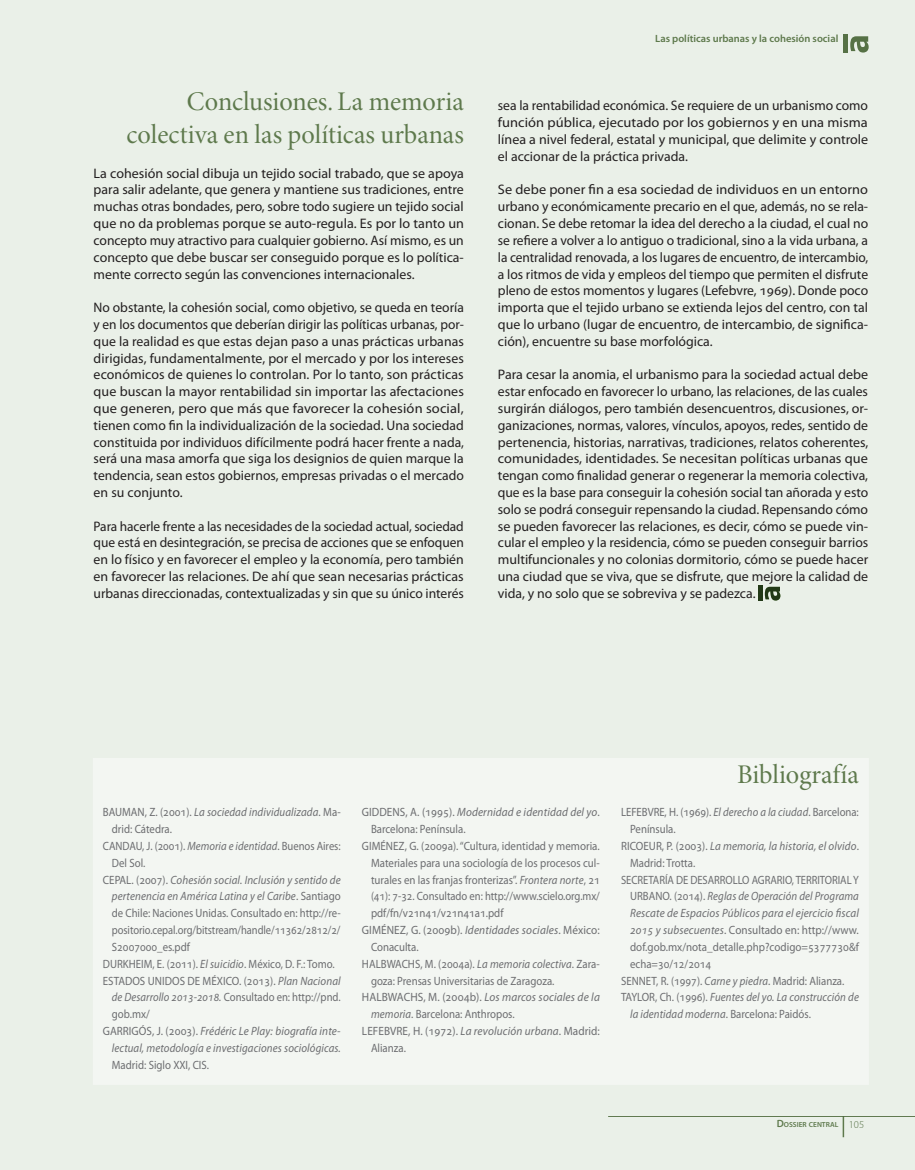
<style>
.page{position:relative;width:915px;height:1170px;background:#fff}
.page>*{position:absolute;margin:0;border:0;box-sizing:border-box;transform-origin:0 0}
.t1{font:27px/33px "Minion Pro Subh";color:#5e794c;text-align:right}
.t2{font:13.8px/16.8px "Myriad Pro";color:#231f20;text-align:justify}
.t3{font:12px "Myriad Pro";color:#6c6d70;scale:.9 1}
.t4{font:12px "Myriad Pro";color:#6c6d70;scale:.89 1}
.t5{font:italic 12px "Myriad Pro";letter-spacing:.01em;color:#6c6d70;scale:.91 1}
.t6{font:12px "Myriad Pro";color:#6c6d70;scale:.91 1}
.t7{font:italic 12px "Myriad Pro";letter-spacing:.01em;color:#6c6d70;scale:.9 1}
.t8{font:italic 12px "Myriad Pro";letter-spacing:.01em;color:#6c6d70;scale:.92 1}
.t9{font:12px "Myriad Pro";color:#6c6d70;scale:.88 1}
.t10{font:italic 12px "Myriad Pro";letter-spacing:.01em;color:#6c6d70;scale:.93 1}
.t11{font:12px "Myriad Pro";color:#6c6d70;scale:.93 1}
.t12{font:12px "Myriad Pro";color:#6c6d70;scale:.94 1}
.t13{font:italic 12px "Myriad Pro";letter-spacing:.01em;color:#6c6d70;scale:.94 1}
.t14{font:600 10.5px "Myriad Pro";color:#5e794c}
.t15{font:600 7.35px "Myriad Pro";color:#5e794c}
.s1{font-style:normal}
.s2{font-style:italic}
.s3{font-size:10.5px}
.s4{font-weight:300;font-size:10.5px}
</style>
<div class="page">
<div style="left:0;top:0;width:914px;height:1169px;background:#eaf0e8"></div>
<svg style="left:842px;top:1117px;width:1px;height:20px"></svg>
<div style="left:842px;top:34px;width:5px;height:19px;background:#567145"></div>
<svg style="left:850px;top:36px;width:18px;height:17px"></svg>
<hr style="left:608px;top:1116px;width:306px;height:1px;background:#5e794c">
<hr style="left:758px;top:585px;width:4px;height:16px;background:#223916">
<svg style="left:764px;top:586px;width:16px;height:14px"></svg>
<div style="left:94px;top:758px;width:773px;height:326px;background:#f3f6f2"></div>
<h1 class="t1" style="left:126px;top:86px;width:339px">Conclusiones. La memoria colectiva en las políticas urbanas</h1>
<p class="t2" style="left:94px;top:164px;width:372px">La cohesión social dibuja un tejido social trabado, que se apoya para salir adelante, que genera y mantiene sus tradiciones, entre muchas otras bondades, pero, sobre todo sugiere un tejido social que no da problemas porque se auto-regula. Es por lo tanto un concepto muy atractivo para cualquier gobierno. Así mismo, es un concepto que debe buscar ser conseguido porque es lo política&shy;mente correcto según las convenciones internacionales.</p>
<p class="t2" style="left:94px;top:299px;width:372px">No obstante, la cohesión social, como objetivo, se queda en teoría y en los documentos que deberían dirigir las políticas urbanas, por&shy;que la realidad es que estas dejan paso a unas prácticas urbanas dirigidas, fundamentalmente, por el mercado y por los intereses económicos de quienes lo controlan. Por lo tanto, son prácticas que buscan la mayor rentabilidad sin importar las afectaciones que generen, pero que más que favorecer la cohesión social, tienen como fin la individualización de la sociedad. Una sociedad constituida por individuos difícilmente podrá hacer frente a nada, será una masa amorfa que siga los designios de quien marque la tendencia, sean estos gobiernos, empresas privadas o el mercado en su conjunto.</p>
<p class="t2" style="left:94px;top:517px;width:371px">Para hacerle frente a las necesidades de la sociedad actual, sociedad que está en desintegración, se precisa de acciones que se enfoquen en lo físico y en favorecer el empleo y la economía, pero también en favorecer las relaciones. De ahí que sean necesarias prácticas urbanas direccionadas, contextualizadas y sin que su único interés</p>
<p class="t14" style="left:655px;top:32px;width:185px">Las políticas urbanas y la cohesión social</p>
<p class="t2" style="left:497px;top:97px;width:372px">sea la rentabilidad económica. Se requiere de un urbanismo como función pública, ejecutado por los gobiernos y en una misma línea a nivel federal, estatal y municipal, que delimite y controle el accionar de la práctica privada.</p>
<p class="t2" style="left:497px;top:181px;width:371px">Se debe poner fin a esa sociedad de individuos en un entorno urbano y económicamente precario en el que, además, no se rela&shy;cionan. Se debe retomar la idea del derecho a la ciudad, el cual no se refiere a volver a lo antiguo o tradicional, sino a la vida urbana, a la centralidad renovada, a los lugares de encuentro, de intercambio, a los ritmos de vida y empleos del tiempo que permiten el disfrute pleno de estos momentos y lugares (Lefebvre, 1969). Donde poco importa que el tejido urbano se extienda lejos del centro, con tal que lo urbano (lugar de encuentro, de intercambio, de significa&shy;ción), encuentre su base morfológica.</p>
<p class="t2" style="left:497px;top:366px;width:372px">Para cesar la anomia, el urbanismo para la sociedad actual debe estar enfocado en favorecer lo urbano, las relaciones, de las cuales surgirán diálogos, pero también desencuentros, discusiones, or&shy;ganizaciones, normas, valores, vínculos, apoyos, redes, sentido de pertenencia, historias, narrativas, tradiciones, relatos coherentes, comunidades, identidades. Se necesitan políticas urbanas que tengan como finalidad generar o regenerar la memoria colectiva, que es la base para conseguir la cohesión social tan añorada y esto solo se podrá conseguir repensando la ciudad. Repensando cómo se pueden favorecer las relaciones, es decir, cómo se puede vin&shy;cular el empleo y la residencia, cómo se pueden conseguir barrios multifuncionales y no colonias dormitorio, cómo se puede hacer una ciudad que se viva, que se disfrute, que mejore la calidad de vida, y no solo que se sobreviva y se padezca.</p>
<h1 class="t1" style="left:737px;top:758px;width:123px">Bibliografía</h1>
<p class="t5" style="left:103px;top:805px;width:263px"><span class="s1">BAUMAN, Z. (2001).</span> La sociedad individualizada<span class="s1">. Ma-</span></p>
<p class="t3" style="left:112px;top:821px;width:68px">drid: Cátedra.</p>
<p class="t4" style="left:103px;top:838px;width:268px">CANDAU, J. (2001). <span class="s2">Memoria e identidad</span>. Buenos Aires:</p>
<p class="t3" style="left:112px;top:855px;width:39px">Del Sol.</p>
<p class="t5" style="left:103px;top:872px;width:263px"><span class="s1">CEPAL. (2007).</span> Cohesión social. Inclusión y sentido de</p>
<p class="t5" style="left:112px;top:889px;width:253px">pertenencia en América Latina y el Caribe<span class="s1">. Santiago</span></p>
<p class="t4" style="left:112px;top:905px;width:258px">de Chile: Naciones Unidas. Consultado en: http://re-</p>
<p class="t9" style="left:112px;top:922px;width:261px">positorio.cepal.org/bitstream/handle/11362/2812/2/</p>
<p class="t3" style="left:112px;top:939px;width:88px">S2007000_es.pdf</p>
<p class="t3" style="left:103px;top:956px;width:259px">DURKHEIM, E. (2011). <span class="s2">El suicidio</span>. México, D. F.: Tomo.</p>
<p class="t6" style="left:103px;top:973px;width:263px">ESTADOS UNIDOS DE MÉXICO. (2013). <span class="s2">Plan Nacional</span></p>
<p class="t4" style="left:112px;top:989px;width:258px"><span class="s2">de Desarrollo 2013-2018.</span> Consultado en: http://pnd.</p>
<p class="t3" style="left:112px;top:1006px;width:44px">gob.mx/</p>
<p class="t8" style="left:103px;top:1023px;width:260px"><span class="s1">GARRIGÓS, J. (2003).</span> Frédéric Le Play: biografía inte-</p>
<p class="t5" style="left:112px;top:1040px;width:253px">lectual, metodología e investigaciones sociológicas.</p>
<p class="t3" style="left:112px;top:1057px;width:109px">Madrid: Siglo XXI, CIS.</p>
<p class="t10" style="left:362px;top:805px;width:257px"><span class="s1">GIDDENS, A. (1995).</span> Modernidad e identidad del yo<span class="s1">.</span></p>
<p class="t3" style="left:371px;top:821px;width:106px">Barcelona: Península.</p>
<p class="t6" style="left:362px;top:838px;width:263px">GIMÉNEZ, G. (2009a). “Cultura, identidad y memoria.</p>
<p class="t6" style="left:371px;top:855px;width:253px">Materiales para una sociología de los procesos cul-</p>
<p class="t3" style="left:371px;top:872px;width:256px">turales en las franjas fronterizas”. <span class="s2">Frontera norte</span>, 21</p>
<p class="t4" style="left:371px;top:889px;width:258px">(41): 7-32. Consultado en: http://www.scielo.org.mx/</p>
<p class="t3" style="left:371px;top:905px;width:149px">pdf/fn/v21n41/v21n41a1.pdf</p>
<p class="t12" style="left:362px;top:922px;width:254px">GIMÉNEZ, G. (2009b). <span class="s2">Identidades sociales</span>. México:</p>
<p class="t3" style="left:371px;top:939px;width:54px">Conaculta.</p>
<p class="t3" style="left:362px;top:956px;width:266px">HALBWACHS, M. (2004a). <span class="s2">La memoria colectiva</span>. Zara-</p>
<p class="t3" style="left:371px;top:973px;width:205px">goza: Prensas Universitarias de Zaragoza.</p>
<p class="t13" style="left:362px;top:989px;width:254px"><span class="s1">HALBWACHS, M. (2004b).</span> Los marcos sociales de la</p>
<p class="t3" style="left:371px;top:1006px;width:161px"><span class="s2">memoria</span>. Barcelona: Anthropos.</p>
<p class="t11" style="left:362px;top:1023px;width:257px">LEFEBVRE, H. (1972). <span class="s2">La revolución urbana</span>. Madrid:</p>
<p class="t3" style="left:371px;top:1040px;width:40px">Alianza.</p>
<p class="t4" style="left:621px;top:805px;width:268px">LEFEBVRE, H. (1969). <span class="s2">El derecho a la ciudad</span>. Barcelona:</p>
<p class="t3" style="left:630px;top:821px;width:52px">Península.</p>
<p class="t8" style="left:621px;top:838px;width:260px"><span class="s1">RICOEUR, P. (2003).</span> La memoria, la historia, el olvido<span class="s1">.</span></p>
<p class="t3" style="left:630px;top:855px;width:74px">Madrid: Trotta.</p>
<p class="t9" style="left:621px;top:872px;width:272px">SECRETARÍA DE DESARROLLO AGRARIO, TERRITORIAL Y</p>
<p class="t7" style="left:630px;top:889px;width:256px"><span class="s1">URBANO. (2014).</span> Reglas de Operación del Programa</p>
<p class="t10" style="left:630px;top:905px;width:247px">Rescate de Espacios Públicos para el ejercicio fiscal</p>
<p class="t11" style="left:630px;top:922px;width:247px"><span class="s2">2015 y subsecuentes</span>. Consultado en: http://www.</p>
<p class="t6" style="left:630px;top:939px;width:253px">dof.gob.mx/nota_detalle.php?codigo=5377730&amp;f</p>
<p class="t3" style="left:630px;top:956px;width:92px">echa=30/12/2014</p>
<p class="t3" style="left:621px;top:973px;width:249px">SENNET, R. (1997). <span class="s2">Carne y piedra</span>. Madrid: Alianza.</p>
<p class="t7" style="left:621px;top:989px;width:266px"><span class="s1">TAYLOR, Ch. (1996).</span> Fuentes del yo. La construcción de</p>
<p class="t7" style="left:630px;top:1006px;width:202px">la identidad moderna<span class="s1">. Barcelona: Paidós.</span></p>
<p class="t15" style="left:776px;top:1119px;width:89px"><span class="s3">D</span>OSSIER CENTRAL <span class="s4">105</span></p>
</div>
